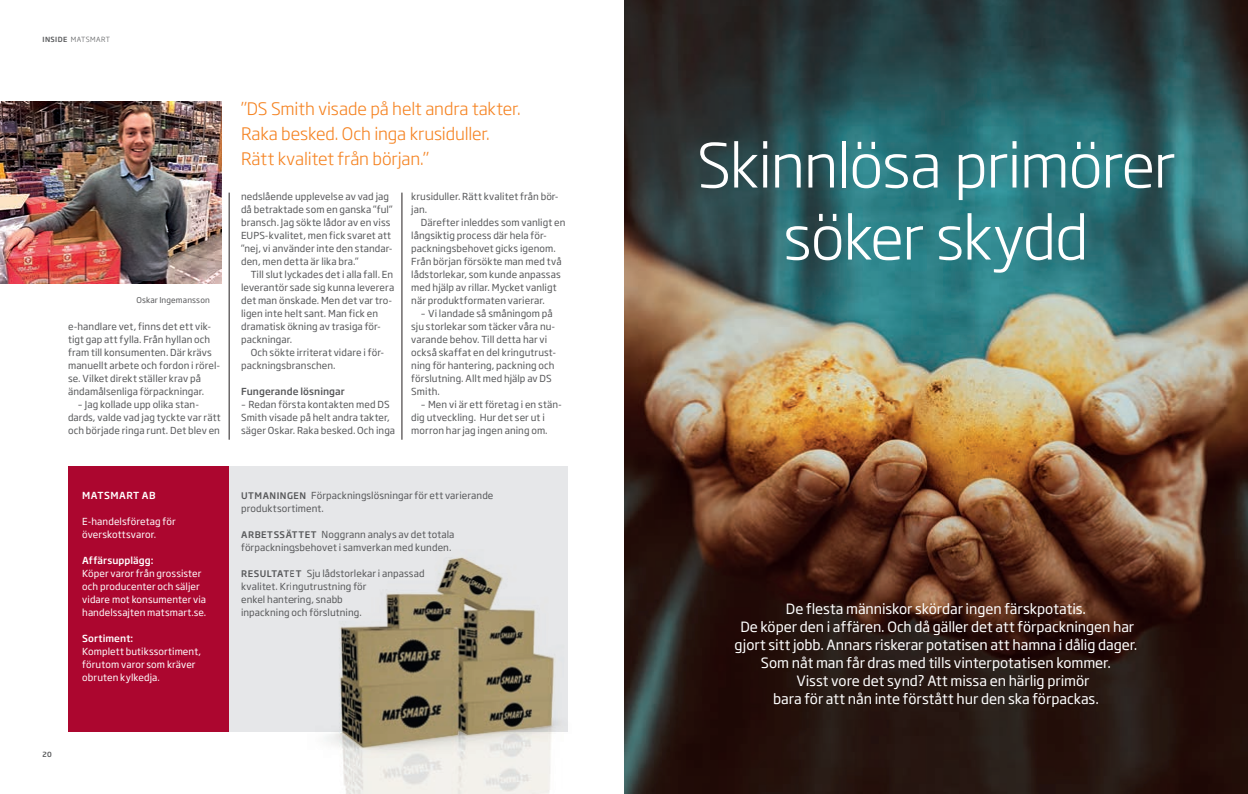
<style>
.page{position:relative;width:1248px;height:794px;background:#fff}
.page>*{position:absolute;margin:0;border:0;box-sizing:border-box;transform-origin:0 0}
.t1{font:300 60px/72px "Soho Gothic Pro";letter-spacing:-.025em;color:#fff;text-align:center}
.t2{font:300 17px/25px "Soho Gothic Pro";letter-spacing:-.005em;color:#f58220}
.t3{font:14px "Soho Gothic Pro";letter-spacing:-.005em;color:#fff}
.t4{font:9.6px/13px "Soho Gothic Pro";letter-spacing:.005em;color:#57585a}
.t5{font:9.6px/13px "Soho Gothic Pro";letter-spacing:.01em;color:#fff}
.t6{font:500 9.6px "Soho Gothic Pro";letter-spacing:.01em;color:#fff}
.t7{font:500 9.6px "Soho Gothic Pro";letter-spacing:.005em;color:#57585a}
.t8{font:500 9.6px "Soho Gothic Pro";letter-spacing:.045em;color:#fff}
.t9{font:8px "Soho Gothic Pro";letter-spacing:.015em;color:#57585a}
.t10{font:300 7px "Soho Gothic Pro";letter-spacing:.065em;color:#57585a}
.t11{font:500 7px "Soho Gothic Pro";color:#57585a}
.s1{font-weight:500}
.s2{font-weight:500;font-size:9px}
</style>
<div class="page">
<img style="left:624px;top:0;width:623px;height:794px">
<div style="left:68px;top:466px;width:163px;height:265px;background:#ac062f"></div>
<div style="left:229px;top:466px;width:338px;height:265px;background:#e6e7e9"></div>
<img style="left:0;top:102px;width:221px;height:182px">
<hr style="left:402px;top:193px;width:1px;height:247px;background:#231f20">
<hr style="left:229px;top:193px;width:1px;height:247px;background:#231f20">
<img style="left:291px;top:549px;width:277px;height:245px">
<p class="t10" style="left:43px;top:34px;width:69px"><span class="s1">INSIDE</span> MATSMART</p>
<p class="t9" style="left:136px;top:294px;width:75px">Oskar Ingemansson</p>
<p class="t4" style="left:68px;top:319px;width:154px">e-handlare vet, finns det ett vik&shy;tigt gap att fylla. Från hyllan och fram till konsumenten. Där krävs manuellt arbete och fordon i rörel&shy;se. Vilket direkt ställer krav på ändamålsenliga förpackningar.</p>
<p class="t4" style="left:68px;top:397px;width:154px;text-indent:10px">– Jag kollade upp olika stan&shy;dards, valde vad jag tyckte var rätt och började ringa runt. Det blev en</p>
<h2 class="t2" style="left:241px;top:95px;width:281px">”DS Smith visade på helt andra takter.<br>Raka besked. Och inga krusiduller.<br>Rätt kvalitet från början.”</h2>
<p class="t4" style="left:241px;top:189px;width:153px">nedslående upplevelse av vad jag då betraktade som en ganska ”ful” bransch. Jag sökte lådor av en viss EUPS-kvalitet, men fick svaret att ”nej, vi använder inte den standar&shy;den, men detta är lika bra.”</p>
<p class="t4" style="left:241px;top:267px;width:155px;text-indent:10px">Till slut lyckades det i alla fall. En leverantör sade sig kunna leverera det man önskade. Men det var tro&shy;ligen inte helt sant. Man fick en dramatisk ökning av trasiga för&shy;packningar.</p>
<p class="t4" style="left:241px;top:345px;width:144px;text-indent:10px">Och sökte irriterat vidare i för&shy;packningsbranschen.</p>
<p class="t7" style="left:241px;top:384px;width:105px">Fungerande lösningar</p>
<p class="t4" style="left:241px;top:397px;width:156px">– Redan första kontakten med DS<br>Smith visade på helt andra takter, säger Oskar. Raka besked. Och inga</p>
<p class="t4" style="left:411px;top:189px;width:149px">krusiduller. Rätt kvalitet från bör&shy;jan.</p>
<p class="t4" style="left:411px;top:215px;width:156px;text-indent:10px">Därefter inleddes som vanligt en långsiktig process där hela för&shy;packningsbehovet gicks igenom.<br>Från början försökte man med två lådstorlekar, som kunde anpassas med hjälp av rillar. Mycket vanligt när produktformaten varierar.</p>
<p class="t4" style="left:411px;top:306px;width:146px;text-indent:10px">– Vi landade så småningom på sju storlekar som täcker våra nu&shy;varande behov. Till detta har vi också skaffat en del kringutrust&shy;ning för hantering, packning och förslutning. Allt med hjälp av DS<br>Smith.</p>
<p class="t4" style="left:411px;top:397px;width:152px;text-indent:10px">– Men vi är ett företag i en stän&shy;dig utveckling. Hur det ser ut i morron har jag ingen aning om.</p>
<p class="t8" style="left:82px;top:488px;width:75px">MATSMART AB</p>
<p class="t5" style="left:82px;top:515px;width:95px">E-handelsföretag för överskottsvaror.</p>
<p class="t6" style="left:82px;top:553px;width:73px">Affärsupplägg:</p>
<p class="t5" style="left:82px;top:567px;width:126px">Köper varor från grossister och producenter och säljer vidare mot konsumenter via handelssajten matsmart.se.</p>
<p class="t6" style="left:82px;top:631px;width:53px">Sortiment:</p>
<p class="t5" style="left:82px;top:645px;width:120px">Komplett butikssortiment, förutom varor som kräver obruten kylkedja.</p>
<p class="t4" style="left:241px;top:488px;width:254px"><span class="s2">UTMANINGEN</span> Förpackningslösningar för ett varierande produktsortiment.</p>
<p class="t4" style="left:241px;top:527px;width:215px"><span class="s2">ARBETSSÄTTET</span> Noggrann analys av det totala förpackningsbehovet i samverkan med kunden.</p>
<p class="t4" style="left:241px;top:566px;width:185px"><span class="s2">RESULTATET</span> Sju lådstorlekar i anpassad kvalitet. Kringutrustning för<br>enkel hantering, snabb<br>inpackning och förslutning.</p>
<p class="t11" style="left:43px;top:749px;width:11px">20</p>
<h1 class="t1" style="left:696px;top:126px;width:479px">Skinnlösa primörer söker skydd</h1>
<h3 class="t3" style="left:785px;top:598px;width:301px">De flesta människor skördar ingen färskpotatis.</h3>
<h3 class="t3" style="left:740px;top:616px;width:395px">De köper den i affären. Och då gäller det att förpackningen har</h3>
<h3 class="t3" style="left:734px;top:634px;width:404px">gjort sitt jobb. Annars riskerar potatisen att hamna i dålig dager.</h3>
<h3 class="t3" style="left:761px;top:652px;width:351px">Som nåt man får dras med tills vinterpotatisen kommer.</h3>
<h3 class="t3" style="left:796px;top:670px;width:294px">Visst vore det synd? Att missa en härlig primör</h3>
<h3 class="t3" style="left:773px;top:688px;width:327px">bara för att nån inte förstått hur den ska förpackas.</h3>
</div>
